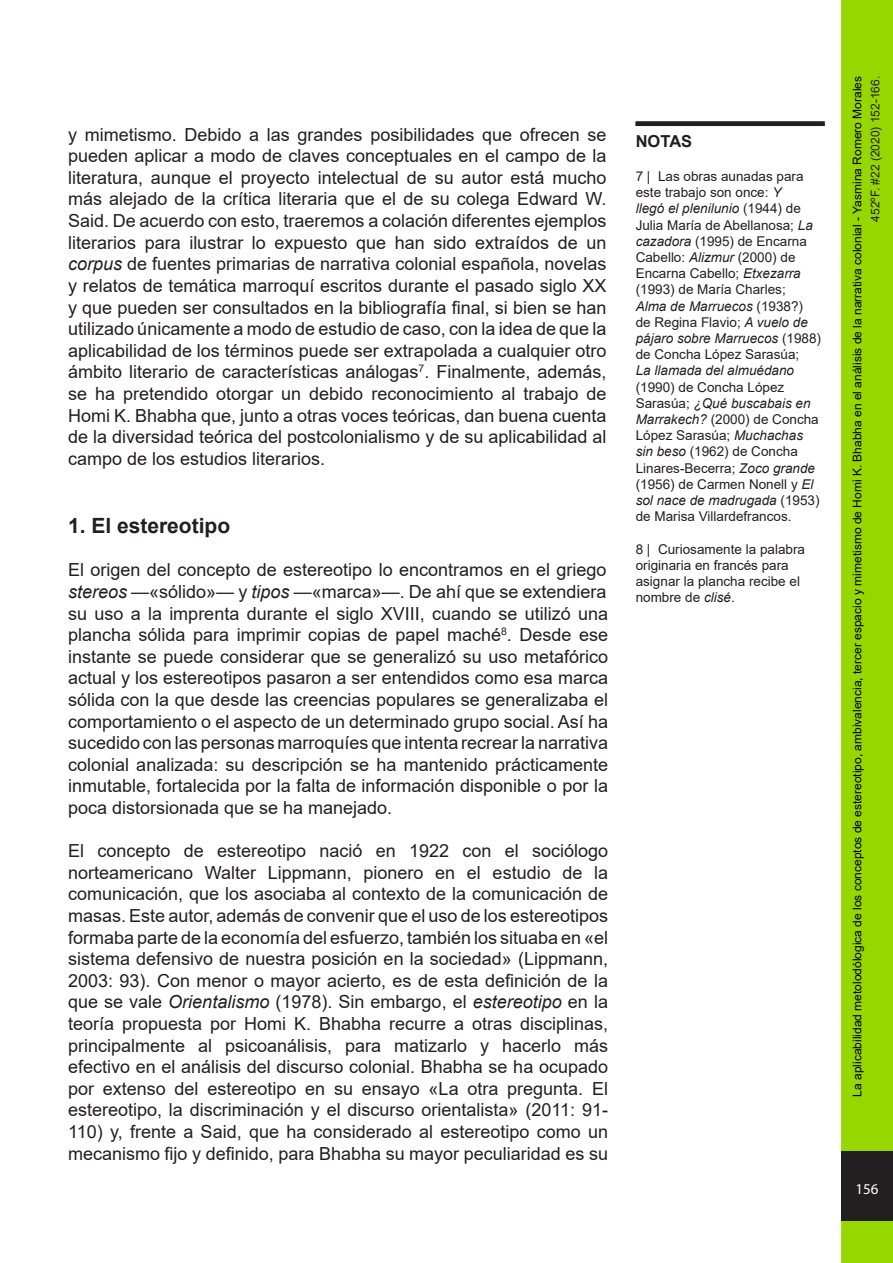
<style>
.page{position:relative;width:893px;height:1263px;background:#fff}
.page>*{position:absolute;margin:0;border:0;box-sizing:border-box;transform-origin:0 0}
.t1{font:700 21px "Arial";color:#231f20}
.t2{font:18px/21.6px "Arial";color:#231f20;text-align:justify}
.Estilo_de_párrafo_1{font:700 16.5px "Arial";color:#231f20}
.t3{font:15px "Myriad Pro";color:#fff}
.Estilo_de_párrafo_1-2{font:13.5px/16.2px "Arial";color:#231f20}
.t4{font:12px "Arial";color:#000}
.t5{font:12px "Arial";color:#231f20}
.s1{font-style:italic}
</style>
<div class="page">
<div style="left:841px;top:0;width:52px;height:1263px;background:#97d700;border:3px solid #97d700"></div>
<div style="left:841px;top:1151px;width:52px;height:70px;background:#231f20"></div>
<div style="left:636px;top:121px;width:189px;height:5px;background:#231f20"></div>
<p class="t2" style="left:68px;top:123px;width:540px">y mimetismo. Debido a las grandes posibilidades que ofrecen se pueden aplicar a modo de claves conceptuales en el campo de la literatura, aunque el proyecto intelectual de su autor está mucho más alejado de la crítica literaria que el de su colega Edward W.<br>Said. De acuerdo con esto, traeremos a colación diferentes ejemplos literarios para ilustrar lo expuesto que han sido extraídos de un <span class="s1">corpus</span> de fuentes primarias de narrativa colonial española, novelas y relatos de temática marroquí escritos durante el pasado siglo XX y que pueden ser consultados en la bibliografía final, si bien se han utilizado únicamente a modo de estudio de caso, con la idea de que la aplicabilidad de los términos puede ser extrapolada a cualquier otro ámbito literario de características análogas<sup>7</sup>. Finalmente, además, se ha pretendido otorgar un debido reconocimiento al trabajo de Homi K. Bhabha que, junto a otras voces teóricas, dan buena cuenta de la diversidad teórica del postcolonialismo y de su aplicabilidad al campo de los estudios literarios.</p>
<p class="t1" style="left:68px;top:511px;width:164px">1. El estereotipo</p>
<p class="t2" style="left:68px;top:559px;width:541px">El origen del concepto de estereotipo lo encontramos en el griego <span class="s1">stereos</span> —«sólido»— y <span class="s1">tipos</span> —«marca»—. De ahí que se extendiera su uso a la imprenta durante el siglo XVIII, cuando se utilizó una plancha sólida para imprimir copias de papel maché<sup>8</sup>. Desde ese instante se puede considerar que se generalizó su uso metafórico actual y los estereotipos pasaron a ser entendidos como esa marca sólida con la que desde las creencias populares se generalizaba el comportamiento o el aspecto de un determinado grupo social. Así ha sucedido con las personas marroquíes que intenta recrear la narrativa colonial analizada: su descripción se ha mantenido prácticamente inmutable, fortalecida por la falta de información disponible o por la poca distorsionada que se ha manejado.</p>
<p class="t2" style="left:68px;top:840px;width:541px">El concepto de estereotipo nació en 1922 con el sociólogo norteamericano Walter Lippmann, pionero en el estudio de la comunicación, que los asociaba al contexto de la comunicación de masas. Este autor, además de convenir que el uso de los estereotipos formaba parte de la economía del esfuerzo, también los situaba en «el sistema defensivo de nuestra posición en la sociedad» (Lippmann, 2003: 93). Con menor o mayor acierto, es de esta definición de la que se vale <span class="s1">Orientalismo</span> (1978). Sin embargo, el <span class="s1">estereotipo</span> en la teoría propuesta por Homi K. Bhabha recurre a otras disciplinas, principalmente al psicoanálisis, para matizarlo y hacerlo más efectivo en el análisis del discurso colonial. Bhabha se ha ocupado por extenso del estereotipo en su ensayo «La otra pregunta. El estereotipo, la discriminación y el discurso orientalista» (2011: 91- 110) y, frente a Said, que ha considerado al estereotipo como un mecanismo fijo y definido, para Bhabha su mayor peculiaridad es su</p>
<p class="Estilo_de_párrafo_1" style="left:636px;top:129px;width:58px">NOTAS</p>
<p class="Estilo_de_párrafo_1-2" style="left:636px;top:168px;width:187px">7 | Las obras aunadas para este trabajo son once: <span class="s1">Y<br>llegó el plenilunio</span> (1944) de<br>Julia María de Abellanosa; <span class="s1">La cazadora</span> (1995) de Encarna<br>Cabello: <span class="s1">Alizmur</span> (2000) de<br>Encarna Cabello; <span class="s1">Etxezarra </span>(1993) de María Charles;<br><span class="s1">Alma de Marruecos</span> (1938?) de Regina Flavio; <span class="s1">A vuelo de pájaro sobre Marruecos</span> (1988) de Concha López Sarasúa;<br><span class="s1">La llamada del almuédano </span>(1990) de Concha López<br>Sarasúa; <span class="s1">¿Qué buscabais en<br>Marrakech?</span> (2000) de Concha<br>López Sarasúa; <span class="s1">Muchachas sin beso</span> (1962) de Concha<br>Linares-Becerra; <span class="s1">Zoco grande </span>(1956) de Carmen Nonell y <span class="s1">El sol nace de madrugada</span> (1953) de Marisa Villardefrancos.</p>
<p class="Estilo_de_párrafo_1-2" style="left:636px;top:541px;width:171px">8 | Curiosamente la palabra originaria en francés para asignar la plancha recibe el nombre de <span class="s1">clisé</span>.</p>
<p class="t4" style="left:849px;top:1097px;width:1022px;rotate:-90deg">La aplicabilidad metolodólogica de los conceptos de estereotipo, ambivalencia, tercer espacio y mimetismo de Homi K. Bhabha en el análisis de la narrativa colonial - Yasmina Romero Morales</p>
<p class="t5" style="left:867px;top:222px;width:147px;rotate:-90deg">452ºF. #22 (2020) 152-166.</p>
<p class="t3" style="left:855px;top:1179px;width:25px">156</p>
</div>
